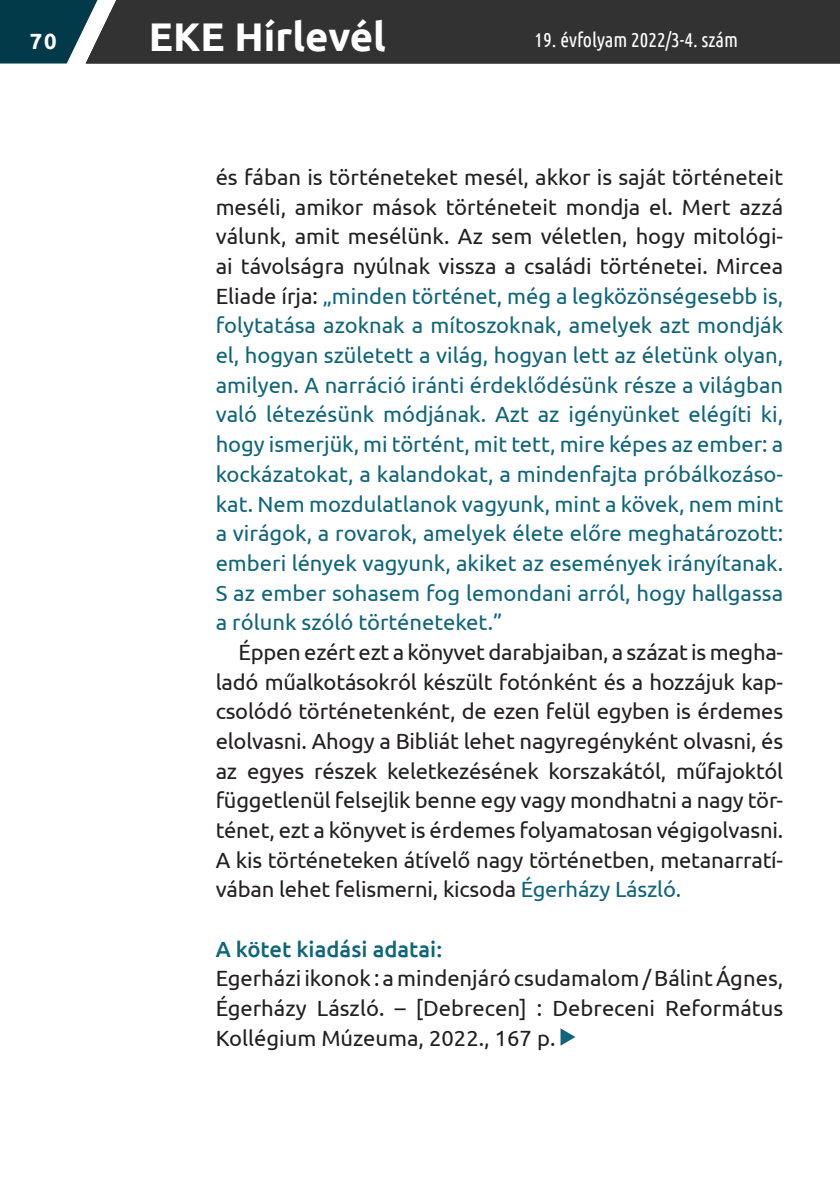
<style>
.page{position:relative;width:840px;height:1191px;background:#fff}
.page>*{position:absolute;margin:0;border:0;box-sizing:border-box;transform-origin:0 0}
.t1{font:700 40px "Ubuntu";color:#fff}
.EKE_alap{font:22px/29.6px "Ubuntu";color:#0f657b;text-align:justify}
.EKE_alap-2{font:22px/29.6px "Ubuntu";letter-spacing:-.01em;color:#231f20;text-align:justify}
.Eke_alap_bekezdesnel{font:22px/29.6px "Ubuntu";color:#231f20;text-align:justify}
.Eke_alap_bekezdesnel-2{font:500 22px "Ubuntu";color:#0f657b}
.t2{font:700 22px "Ubuntu";color:#fff}
.t3{font:20px "Ubuntu Condensed";color:#fff}
.s1{color:#231f20}
.s2{color:#0f657b}
</style>
<div class="page">
<div style="left:207px;top:0;width:632px;height:63px;background:#323232"></div>
<svg style="left:0;top:0;width:207px;height:63px;background:#31474d"></svg>
<svg style="left:560px;top:1028px;width:15px;height:17px"></svg>
<p class="t2" style="left:30px;top:28px;width:28px">70</p>
<h1 class="t1" style="left:149px;top:12px;width:238px">EKE Hírlevél</h1>
<p class="t3" style="left:534px;top:28px;width:205px">19. évfolyam 2022/3-4. szám</p>
<p class="EKE_alap" style="left:215px;top:162px;width:568px"><span class="s1">és fában is történeteket mesél, akkor is saját történeteit meséli, amikor mások történeteit mondja el. Mert azzá válunk, amit mesélünk. Az sem véletlen, hogy mitológi&shy;ai távolságra nyúlnak vissza a családi történetei. Mircea Eliade írja:</span> „minden történet, még a legközönségesebb is, folytatása azoknak a mítoszoknak, amelyek azt mondják el, hogyan született a világ, hogyan lett az életünk olyan, amilyen. A narráció iránti érdeklődésünk része a világban való létezésünk módjának. Azt az igényünket elégíti ki, hogy ismerjük, mi történt, mit tett, mire képes az ember: a kockázatokat, a kalandokat, a mindenfajta próbálkozáso&shy;kat. Nem mozdulatlanok vagyunk, mint a kövek, nem mint a virágok, a rovarok, amelyek élete előre meghatározott: emberi lények vagyunk, akiket az események irányítanak.<br>S az ember sohasem fog lemondani arról, hogy hallgassa a rólunk szóló történeteket.”</p>
<p class="EKE_alap-2" style="left:215px;top:636px;width:568px;text-indent:23px">Éppen ezért ezt a könyvet darabjaiban, a százat is megha&shy;ladó műalkotásokról készült fotónként és a hozzájuk kap&shy;csolódó történetenként, de ezen felül egyben is érdemes elolvasni. Ahogy a Bibliát lehet nagyregényként olvasni, és az egyes részek keletkezésének korszakától, műfajoktól függetlenül felsejlik benne egy vagy mondhatni a nagy tör&shy;ténet, ezt a könyvet is érdemes folyamatosan végigolvasni.<br>A kis történeteken átívelő nagy történetben, metanarratí&shy;vában lehet felismerni, kicsoda <span class="s2">Égerházy László.</span></p>
<p class="Eke_alap_bekezdesnel-2" style="left:215px;top:935px;width:228px">A kötet kiadási adatai:</p>
<p class="Eke_alap_bekezdesnel" style="left:215px;top:963px;width:568px">Egerházi ikonok : a mindenjáró csudamalom / Bálint Ágnes, Égerházy László. – [Debrecen] : Debreceni Református Kollégium Múzeuma, 2022., 167 p.</p>
</div>
